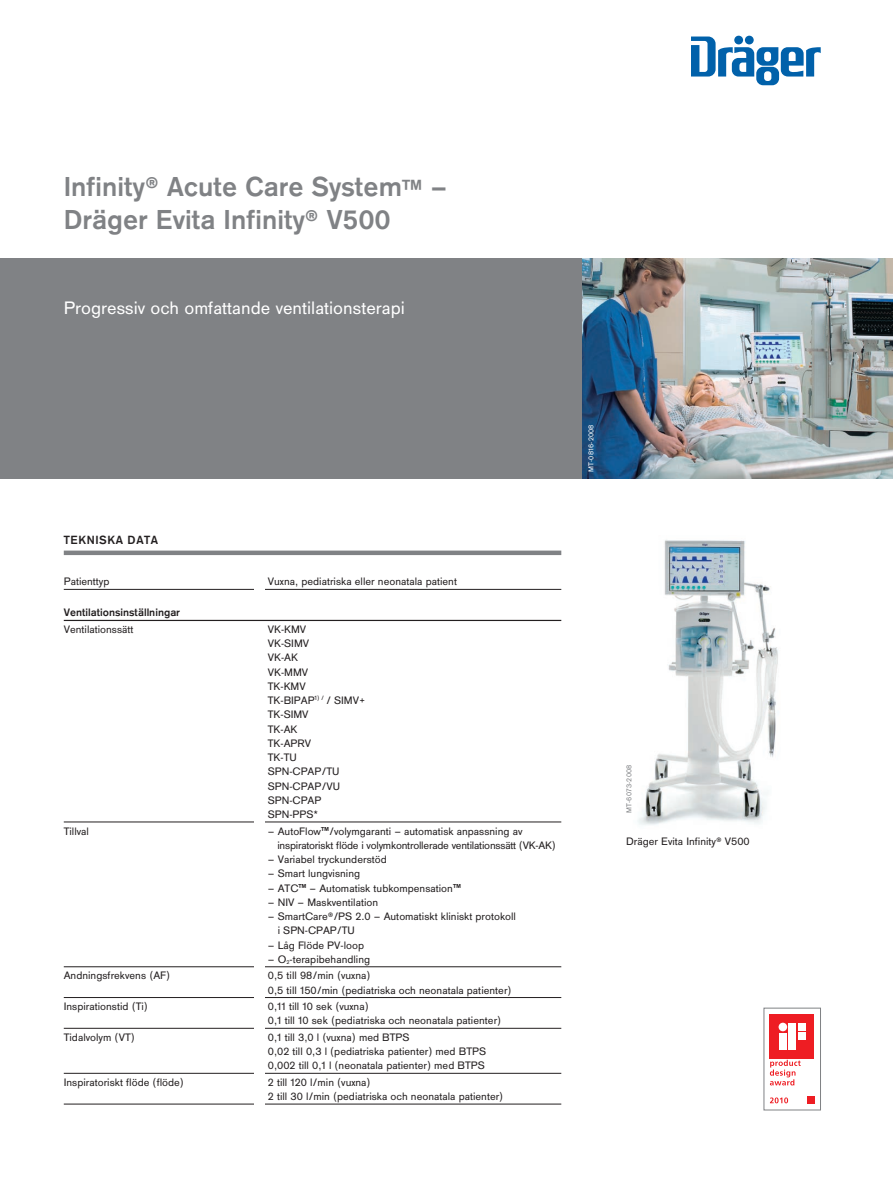
<style>
.page{position:relative;width:893px;height:1191px;background:#fff}
.page>*{position:absolute;margin:0;border:0;box-sizing:border-box;transform-origin:0 0}
.Titel{font:700 28.5px "Draeger Sans";color:#808285}
.Introductory_text{font:18.75px "Draeger Sans";color:#fff}
.Tab_headline_1_8_25p{font:700 12.3px "Draeger Sans";letter-spacing:.05em;color:#231f20}
.Tab_body_7_5pt{font:11.25px/14.2px "Draeger Sans";color:#231f20}
.Tab_body_7_5pt-2{font:11.25px "Draeger Sans";letter-spacing:-.02em;color:#231f20}
.Tab_headline_3_7_5pt{font:700 11.25px "Draeger Sans";color:#231f20}
.Image_number_white{font:7.5px "Draeger Sans";letter-spacing:.025em;color:#fff}
.Image_number_60_blac{font:7.5px "Draeger Sans";letter-spacing:.025em;color:#808285}
.s1{font-size:22.8px}
.s2{font-weight:700;font-size:9px}
</style>
<div class="page">
<div style="left:0;top:258px;width:625px;height:220px;background:#808285"></div>
<img style="left:583px;top:258px;width:310px;height:220px">
<img style="left:637px;top:540px;width:141px;height:285px">
<div style="left:64px;top:550px;width:497px;height:5px;background:#808285"></div>
<hr style="left:64px;top:589px;width:497px;height:1px;background:#231f20">
<hr style="left:64px;top:620px;width:497px;height:1px;background:#231f20">
<hr style="left:64px;top:821px;width:497px;height:1px;background:#231f20">
<hr style="left:64px;top:966px;width:497px;height:1px;background:#231f20">
<hr style="left:64px;top:997px;width:497px;height:1px;background:#231f20">
<hr style="left:64px;top:1028px;width:497px;height:1px;background:#231f20">
<hr style="left:64px;top:1073px;width:497px;height:1px;background:#231f20">
<hr style="left:64px;top:1103px;width:497px;height:1px;background:#231f20">
<div style="left:254px;top:629px;width:10px;height:510px;background:#fff"></div>
<div style="left:254px;top:582px;width:10px;height:22px;background:#fff"></div>
<svg style="left:770px;top:1059px;width:31px;height:26px"></svg>
<svg style="left:770px;top:1097px;width:18px;height:6px"></svg>
<div style="left:807px;top:1095px;width:7px;height:8px;background:#ee1d23"></div>
<div style="left:770px;top:1013px;width:44px;height:45px;background:#ee1d23"></div>
<div style="left:779px;top:1032px;width:8px;height:17px;background:#fff"></div>
<div style="left:779px;top:1022px;width:8px;height:9px;background:#fff;border-radius:50%"></div>
<div style="left:798px;top:1023px;width:7px;height:7px;background:#fff"></div>
<div style="left:788px;top:1023px;width:8px;height:26px;background:#fff"></div>
<div style="left:798px;top:1032px;width:7px;height:8px;background:#fff"></div>
<div style="left:764px;top:1008px;width:57px;height:102px;border:1px solid #808285"></div>
<svg style="left:691px;top:37px;width:130px;height:48px"></svg>
<p class="Titel" style="left:64px;top:167px;width:385px">Infinity® Acute Care System<span class="s1">™</span> –</p>
<p class="Titel" style="left:64px;top:200px;width:329px">Dräger Evita Infinity® V500</p>
<p class="Introductory_text" style="left:64px;top:295px;width:343px">Progressiv och omfattande ventilationsterapi</p>
<p class="Tab_headline_1_8_25p" style="left:64px;top:532px;width:96px">TEKNISKA DATA</p>
<p class="Tab_body_7_5pt" style="left:64px;top:574px;width:47px">Patienttyp</p>
<p class="Tab_body_7_5pt" style="left:268px;top:574px;width:191px">Vuxna, pediatriska eller neonatala patient</p>
<p class="Tab_headline_3_7_5pt" style="left:64px;top:605px;width:118px">Ventilationsinställningar</p>
<p class="Tab_body_7_5pt" style="left:64px;top:621px;width:71px">Ventilationssätt</p>
<p class="Tab_body_7_5pt" style="left:268px;top:621px;width:40px">VK-KMV</p>
<p class="Tab_body_7_5pt" style="left:268px;top:635px;width:43px">VK-SIMV</p>
<p class="Tab_body_7_5pt" style="left:268px;top:650px;width:32px">VK-AK</p>
<p class="Tab_body_7_5pt" style="left:268px;top:664px;width:42px">VK-MMV</p>
<p class="Tab_body_7_5pt" style="left:268px;top:678px;width:39px">TK-KMV</p>
<p class="Tab_body_7_5pt" style="left:268px;top:692px;width:99px">TK-BIPAP<sup>1)</sup> <sup>/</sup> / SIMV+</p>
<p class="Tab_body_7_5pt" style="left:268px;top:707px;width:42px">TK-SIMV</p>
<p class="Tab_body_7_5pt" style="left:268px;top:721px;width:31px">TK-AK</p>
<p class="Tab_body_7_5pt" style="left:268px;top:735px;width:45px">TK-APRV</p>
<p class="Tab_body_7_5pt" style="left:268px;top:749px;width:30px">TK-TU</p>
<p class="Tab_body_7_5pt" style="left:268px;top:764px;width:73px">SPN-CPAP/TU</p>
<p class="Tab_body_7_5pt" style="left:268px;top:778px;width:74px">SPN-CPAP/VU</p>
<p class="Tab_body_7_5pt" style="left:268px;top:792px;width:55px">SPN-CPAP</p>
<p class="Tab_body_7_5pt" style="left:268px;top:806px;width:52px">SPN-PPS*</p>
<p class="Tab_body_7_5pt" style="left:64px;top:823px;width:27px">Tillval</p>
<p class="Tab_body_7_5pt" style="left:268px;top:823px;width:256px">– AutoFlow<span class="s2">™</span>/volymgaranti – automatisk anpassning av</p>
<p class="Tab_body_7_5pt-2" style="left:277px;top:837px;width:280px">inspiratoriskt flöde i volymkontrollerade ventilationssätt (VK-AK)</p>
<p class="Tab_body_7_5pt" style="left:268px;top:851px;width:120px">– Variabel tryckunderstöd</p>
<p class="Tab_body_7_5pt" style="left:268px;top:866px;width:94px">– Smart lungvisning</p>
<p class="Tab_body_7_5pt" style="left:268px;top:880px;width:195px">– ATC<span class="s2">™</span> – Automatisk tubkompensation<span class="s2">™</span></p>
<p class="Tab_body_7_5pt" style="left:268px;top:894px;width:112px">– NIV – Maskventilation</p>
<p class="Tab_body_7_5pt" style="left:278px;top:908px;width:240px;text-indent:-10px">– SmartCare®/PS 2.0 – Automatiskt kliniskt protokoll i SPN-CPAP/TU</p>
<p class="Tab_body_7_5pt" style="left:268px;top:937px;width:98px">– Låg Flöde PV-loop</p>
<p class="Tab_body_7_5pt" style="left:268px;top:951px;width:104px">– O<sub>2</sub>-terapibehandling</p>
<p class="Tab_body_7_5pt" style="left:64px;top:968px;width:108px">Andningsfrekvens (AF)</p>
<p class="Tab_body_7_5pt" style="left:268px;top:968px;width:104px">0,5 till 98/min (vuxna)</p>
<p class="Tab_body_7_5pt" style="left:268px;top:982px;width:245px">0,5 till 150/min (pediatriska och neonatala patienter)</p>
<p class="Tab_body_7_5pt" style="left:64px;top:998px;width:86px">Inspirationstid (Ti)</p>
<p class="Tab_body_7_5pt" style="left:268px;top:998px;width:102px">0,11 till 10 sek (vuxna)</p>
<p class="Tab_body_7_5pt" style="left:268px;top:1013px;width:235px">0,1 till 10 sek (pediatriska och neonatala patienter)</p>
<p class="Tab_body_7_5pt" style="left:64px;top:1029px;width:73px">Tidalvolym (VT)</p>
<p class="Tab_body_7_5pt" style="left:268px;top:1029px;width:143px">0,1 till 3,0 l (vuxna) med BTPS</p>
<p class="Tab_body_7_5pt" style="left:268px;top:1043px;width:220px">0,02 till 0,3 l (pediatriska patienter) med BTPS</p>
<p class="Tab_body_7_5pt" style="left:268px;top:1058px;width:218px">0,002 till 0,1 l (neonatala patienter) med BTPS</p>
<p class="Tab_body_7_5pt" style="left:64px;top:1074px;width:122px">Inspiratoriskt flöde (flöde)</p>
<p class="Tab_body_7_5pt" style="left:268px;top:1074px;width:104px">2 till 120 l/min (vuxna)</p>
<p class="Tab_body_7_5pt" style="left:268px;top:1088px;width:237px">2 till 30 l/min (pediatriska och neonatala patienter)</p>
<p class="Image_number_white" style="left:586px;top:472px;width:49px;rotate:-90deg">MT-0816-2008</p>
<p class="Image_number_60_blac" style="left:624px;top:813px;width:50px;rotate:-90deg">MT-6073-2008</p>
<p class="Tab_body_7_5pt" style="left:626px;top:833px;width:125px">Dräger Evita Infinity® V500</p>
</div>
